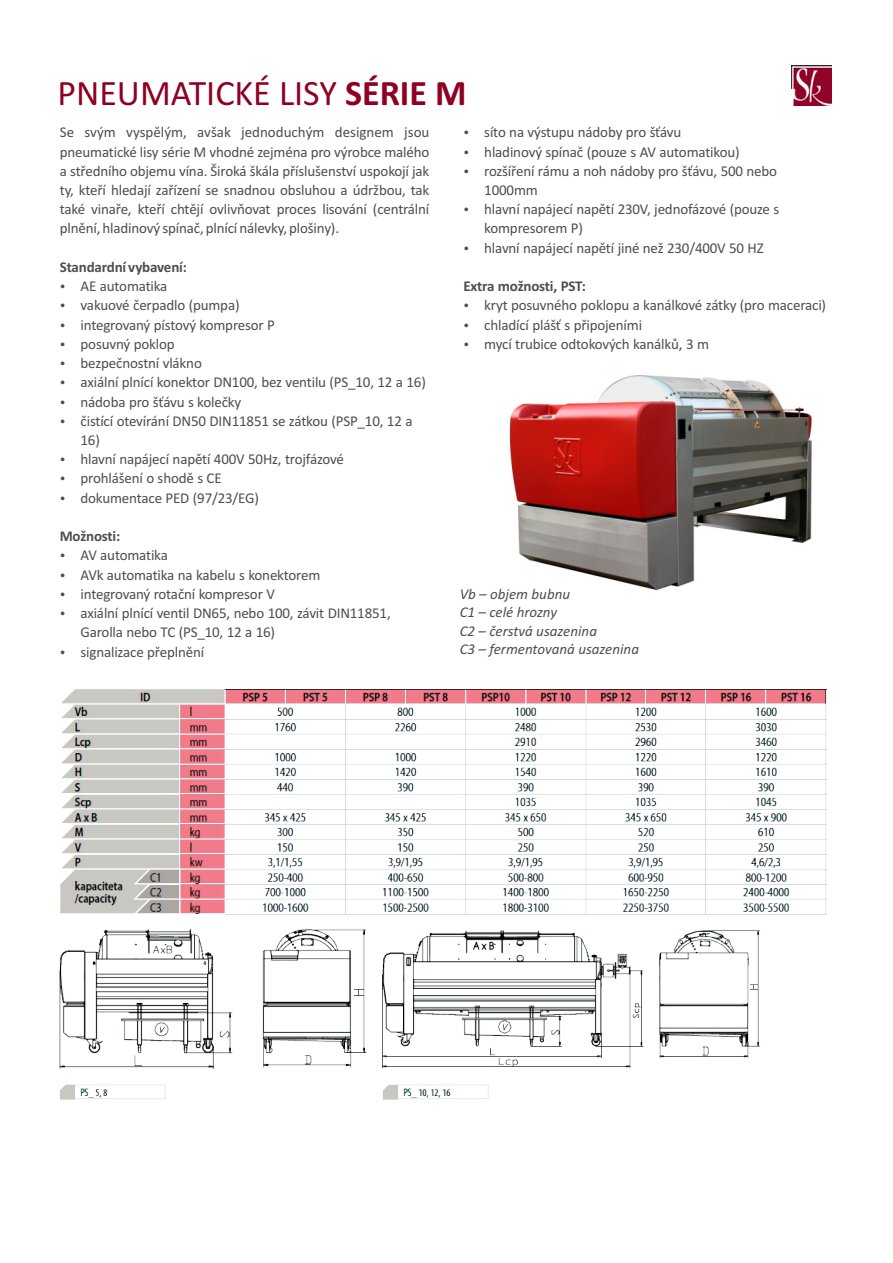
<style>
.page{position:relative;width:893px;height:1263px;background:#fff}
.page>*{position:absolute;margin:0;border:0;box-sizing:border-box;transform-origin:0 0}
.t1{font:36px "Calibri";color:#8f0122}
.t2{font:15px/19.2px "Calibri";letter-spacing:-.01em;color:#4e4e4e}
.t3{font:italic 15px/18.5px "Calibri";color:#4e4e4e}
.t4{font:700 15px "Calibri";letter-spacing:-.01em;color:#4e4e4e}
.s1{font-weight:700}
</style>
<div class="page">
<img style="left:791px;top:66px;width:40px;height:40px">
<img style="left:509px;top:375px;width:303px;height:216px">
<img style="left:60px;top:689px;width:767px;height:411px">
<h1 class="t1" style="left:57px;top:78px;width:411px">PNEUMATICKÉ LISY <span class="s1">SÉRIE M</span></h1>
<p class="t2" style="left:60px;top:124px;width:371px">Se svým vyspělým, avšak jednoduchým designem jsou</p>
<p class="t2" style="left:484px;top:124px;width:199px">síto na výstupu nádoby pro šťávu</p>
<p class="t2" style="left:60px;top:143px;width:371px">pneumatické lisy série M vhodné zejména pro výrobce malého</p>
<p class="t2" style="left:484px;top:143px;width:257px">hladinový spínač (pouze s AV automatikou)</p>
<p class="t2" style="left:60px;top:162px;width:371px">a středního objemu vína. Široká škála příslušenství uspokojí jak</p>
<p class="t2" style="left:484px;top:162px;width:294px">rozšíření rámu a noh nádoby pro šťávu, 500 nebo</p>
<p class="t2" style="left:60px;top:182px;width:371px">ty, kteří hledají zařízení se snadnou obsluhou a údržbou, tak</p>
<p class="t2" style="left:484px;top:182px;width:55px">1000mm</p>
<p class="t2" style="left:60px;top:201px;width:371px">také vinaře, kteří chtějí ovlivňovat proces lisování (centrální</p>
<p class="t2" style="left:484px;top:201px;width:297px">hlavní napájecí napětí 230V, jednofázové (pouze s</p>
<p class="t2" style="left:60px;top:220px;width:281px">plnění, hladinový spínač, plnící nálevky, plošiny).</p>
<p class="t2" style="left:484px;top:220px;width:281px">kompresorem P)<br>hlavní napájecí napětí jiné než 230/400V 50 HZ</p>
<p class="t4" style="left:60px;top:261px;width:129px">Standardní vybavení:</p>
<p class="t2" style="left:81px;top:278px;width:88px">AE automatika</p>
<p class="t4" style="left:463px;top:280px;width:124px">Extra možnosti, PST:</p>
<p class="t2" style="left:81px;top:297px;width:160px">vakuové čerpadlo (pumpa)</p>
<p class="t2" style="left:484px;top:297px;width:343px">kryt posuvného poklopu a kanálkové zátky (pro maceraci)</p>
<p class="t2" style="left:81px;top:316px;width:196px">integrovaný pístový kompresor P</p>
<p class="t2" style="left:484px;top:316px;width:159px">chladící plášť s připojeními</p>
<p class="t2" style="left:81px;top:335px;width:96px">posuvný poklop</p>
<p class="t2" style="left:484px;top:335px;width:226px">mycí trubice odtokových kanálků, 3 m</p>
<p class="t2" style="left:81px;top:355px;width:347px">bezpečnostní vlákno<br>axiální plnící konektor DN100, bez ventilu (PS_10, 12 a 16) nádoba pro šťávu s kolečky<br>čistící otevírání DN50 DIN11851 se zátkou (PSP_10, 12 a<br>16)<br>hlavní napájecí napětí 400V 50Hz, trojfázové<br>prohlášení o shodě s CE<br>dokumentace PED (97/23/EG)</p>
<p class="t4" style="left:60px;top:530px;width:62px">Možnosti:</p>
<p class="t2" style="left:80px;top:547px;width:312px">AV automatika<br>AVk automatika na kabelu s konektorem integrovaný rotační kompresor V<br>axiální plnící ventil DN65, nebo 100, závit DIN11851,<br>Garolla nebo TC (PS_10, 12 a 16)<br>signalizace přeplnění</p>
<p class="t3" style="left:460px;top:586px;width:181px">Vb – objem bubnu<br>C1 – celé hrozny<br>C2 – čerstvá usazenina<br>C3 – fermentovaná usazenina</p>
</div>
